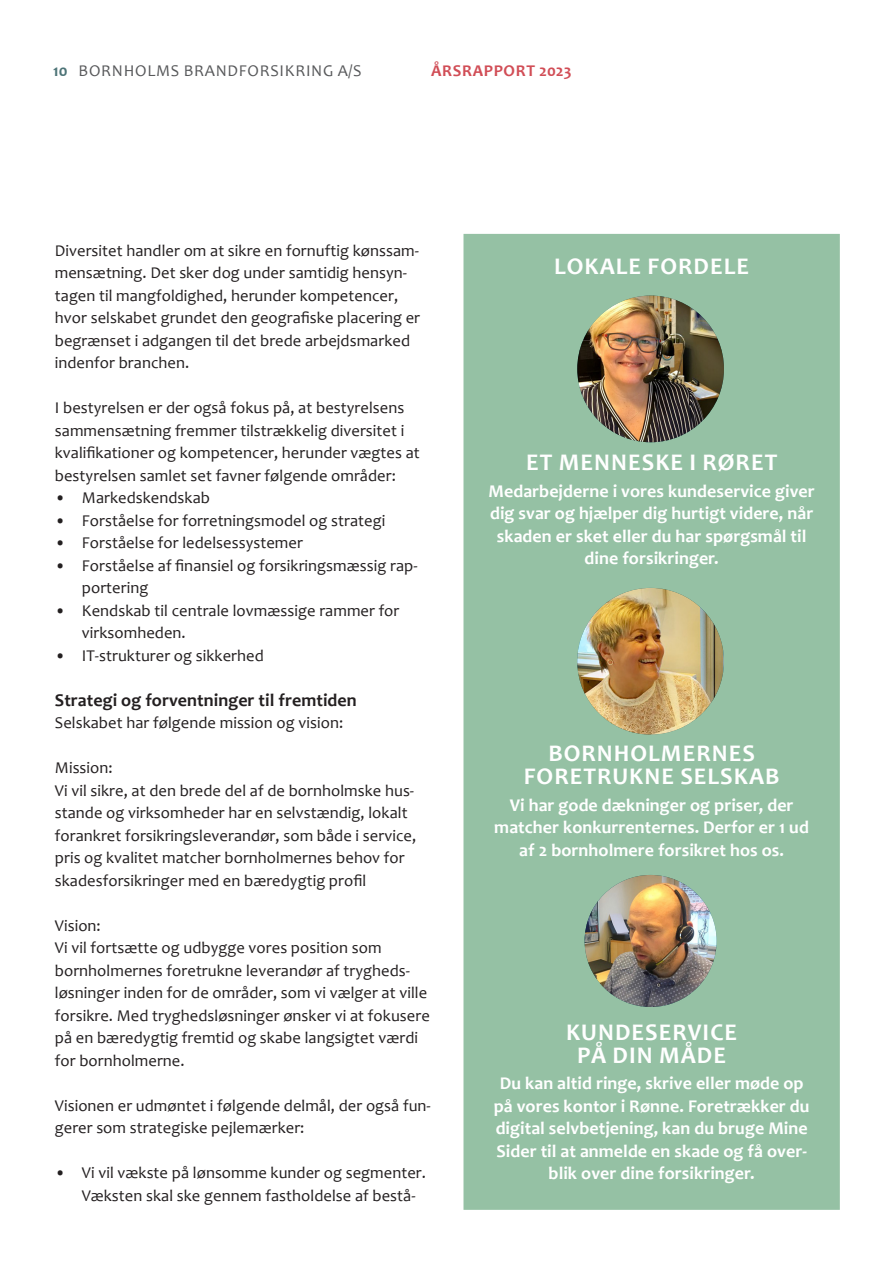
<style>
.page{position:relative;width:893px;height:1263px;background:#fff}
.page>*{position:absolute;margin:0;border:0;box-sizing:border-box;transform-origin:0 0}
.aars_mellem{font:700 24px/22.5px "Candara";letter-spacing:.045em;color:#fff;text-align:center}
.aars_mellem-2{font:700 18px/22.5px "Candara";letter-spacing:.005em;color:#fff;text-align:center}
.aars_mellem-3{font:700 18px "Candara";letter-spacing:.005em;color:#231f20}
.aars_broed{font:16.5px/22.5px "Candara";letter-spacing:.005em;color:#231f20}
.t1{font:16.5px "Candara";letter-spacing:.045em;color:#57585a}
.t2{font:700 16.5px "Candara";letter-spacing:.045em;color:#d14d56}
.s1{font-weight:700;color:#4d7477}
</style>
<div class="page">
<div style="left:464px;top:235px;width:375px;height:974px;background:#95c1a4"></div>
<div style="left:463px;top:234px;width:377px;height:976px;border:2px solid #95c1a4"></div>
<img style="left:577px;top:588px;width:147px;height:147px;border-radius:73px">
<img style="left:585px;top:875px;width:132px;height:132px;border-radius:66px">
<img style="left:577px;top:296px;width:147px;height:146px;border-radius:73px">
<p class="t1" style="left:53px;top:60px;width:310px"><span class="s1">10</span> BORNHOLMS BRANDFORSIKRING A/S</p>
<p class="t2" style="left:431px;top:60px;width:142px">ÅRSRAPPORT 2023</p>
<p class="aars_broed" style="left:55px;top:239px;width:367px">Diversitet handler om at sikre en fornuftig kønssam&shy;mensætning. Det sker dog under samtidig hensyn&shy;tagen til mangfoldighed, herunder kompetencer, hvor selskabet grundet den geografiske placering er begrænset i adgangen til det brede arbejdsmarked indenfor branchen.</p>
<p class="aars_broed" style="left:55px;top:396px;width:366px">I bestyrelsen er der også fokus på, at bestyrelsens sammensætning fremmer tilstrækkelig diversitet i kvalifikationer og kompetencer, herunder vægtes at bestyrelsen samlet set favner følgende områder:</p>
<p class="aars_broed" style="left:55px;top:486px;width:157px">• Markedskendskab</p>
<p class="aars_broed" style="left:55px;top:509px;width:332px">• Forståelse for forretningsmodel og strategi</p>
<p class="aars_broed" style="left:55px;top:531px;width:250px">• Forståelse for ledelsessystemer</p>
<p class="aars_broed" style="left:82px;top:554px;width:337px;text-indent:-27px">• Forståelse af finansiel og forsikringsmæssig rap&shy;portering</p>
<p class="aars_broed" style="left:82px;top:599px;width:319px;text-indent:-27px">• Kendskab til centrale lovmæssige rammer for virksomheden.</p>
<p class="aars_broed" style="left:55px;top:644px;width:210px">• IT-strukturer og sikkerhed</p>
<p class="aars_mellem-3" style="left:55px;top:689px;width:303px">Strategi og forventninger til fremtiden</p>
<p class="aars_broed" style="left:55px;top:711px;width:290px">Selskabet har følgende mission og vision:</p>
<p class="aars_broed" style="left:55px;top:756px;width:59px">Mission:</p>
<p class="aars_broed" style="left:55px;top:779px;width:363px">Vi vil sikre, at den brede del af de bornholmske hus&shy;stande og virksomheder har en selvstændig, lokalt forankret forsikringsleverandør, som både i service, pris og kvalitet matcher bornholmernes behov for skadesforsikringer med en bæredygtig profil</p>
<p class="aars_broed" style="left:55px;top:914px;width:47px">Vision:</p>
<p class="aars_broed" style="left:55px;top:936px;width:376px">Vi vil fortsætte og udbygge vores position som bornholmernes foretrukne leverandør af trygheds&shy;løsninger inden for de områder, som vi vælger at ville forsikre. Med tryghedsløsninger ønsker vi at fokusere på en bæredygtig fremtid og skabe langsigtet værdi for bornholmerne.</p>
<p class="aars_broed" style="left:55px;top:1094px;width:377px">Visionen er udmøntet i følgende delmål, der også fun&shy;gerer som strategiske pejlemærker:</p>
<p class="aars_broed" style="left:82px;top:1161px;width:346px;text-indent:-27px">• Vi vil vækste på lønsomme kunder og segmenter.<br>Væksten skal ske gennem fastholdelse af bestå-</p>
<p class="aars_mellem" style="left:554px;top:255px;width:196px">LOKALE FORDELE</p>
<p class="aars_mellem" style="left:526px;top:451px;width:253px">ET MENNESKE I RØRET</p>
<p class="aars_mellem-2" style="left:488px;top:480px;width:328px">Medarbejderne i vores kundeservice giver dig svar og hjælper dig hurtigt videre, når skaden er sket eller du har spørgsmål til dine forsikringer.</p>
<p class="aars_mellem" style="left:524px;top:742px;width:257px">BORNHOLMERNES<br>FORETRUKNE SELSKAB</p>
<p class="aars_mellem-2" style="left:494px;top:793px;width:316px">Vi har gode dækninger og priser, der matcher konkurrenternes. Derfor er 1 ud af 2 bornholmere forsikret hos os.</p>
<p class="aars_mellem" style="left:566px;top:1021px;width:173px">KUNDESERVICE<br>PÅ DIN MÅDE</p>
<p class="aars_mellem-2" style="left:494px;top:1072px;width:317px">Du kan altid ringe, skrive eller møde op på vores kontor i Rønne. Foretrækker du digital selvbetjening, kan du bruge Mine Sider til at anmelde en skade og få over&shy;blik over dine forsikringer.</p>
</div>
